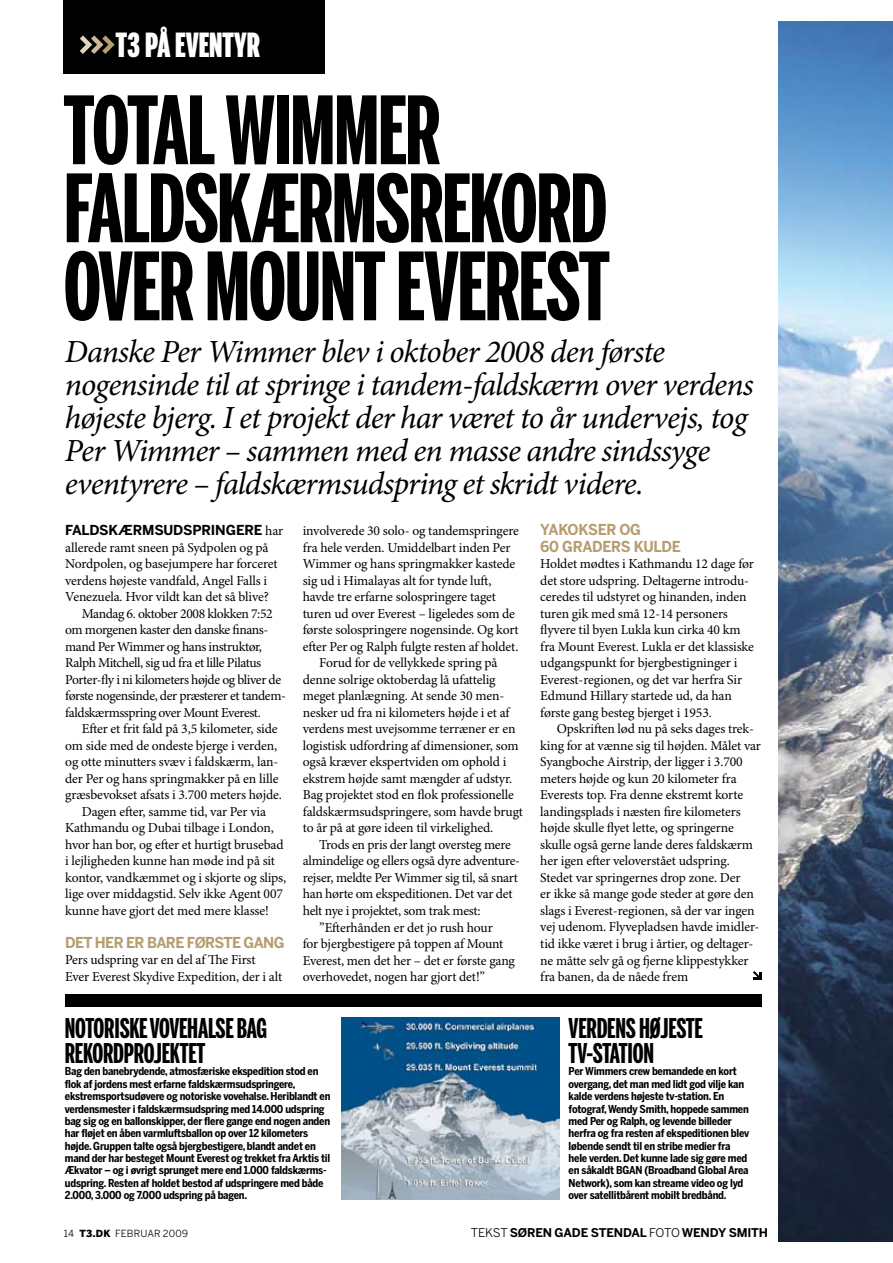
<style>
.page{position:relative;width:893px;height:1263px;background:#fff}
.page>*{position:absolute;margin:0;border:0;box-sizing:border-box;transform-origin:0 0}
.t1{font:700 93px/78px "Benton Sans Extra Comp";letter-spacing:-.02em;color:#000}
.t2{font:900 33px "Benton Sans Extra Comp";color:#fff}
.t3{font:italic 32.25px/33px "Minion Pro";letter-spacing:-.03em;color:#000}
.t4{font:700 27px/24.8px "Benton Sans Extra Comp";letter-spacing:-.005em;color:#000}
.t5{font:700 15px/16.5px "Benton Sans";letter-spacing:-.02em;color:#b59d70;scale:.95 1}
.t6{font:700 15px "Benton Sans";letter-spacing:-.04em;color:#b59d70;scale:.95 1}
.t7{font:13.65px/16.5px "Minion Pro";letter-spacing:-.015em;color:#000}
.t8{font:13.65px "Minion Pro";letter-spacing:-.035em;color:#000}
.t9{font:700 13.65px "Benton Sans";letter-spacing:-.01em;color:#000}
.t10{font:700 12px "Benton Sans";letter-spacing:-.015em;color:#000}
.t11{font:700 10.8px/12.5px "Benton Sans Cond";letter-spacing:-.02em;color:#000}
.t12{font:9.75px "Benton Sans";letter-spacing:.02em;color:#000}
.s1{font-family:"Tremble";font-weight:400;font-size:52.5px;color:#e2d5c0}
.s2{font-family:"Tremble";font-weight:400;font-size:52.5px;color:#ccb897}
.s3{font-family:"Tremble";font-weight:400;font-size:52.5px;color:#b59d70}
.s4{font-family:"Minion Pro";font-weight:400}
.s5{font-weight:900}
.s6{font-weight:400}
</style>
<div class="page">
<img style="left:778px;top:21px;width:115px;height:1221px">
<div style="left:64px;top:0;width:261px;height:73px;background:#000"></div>
<img style="left:342px;top:1017px;width:218px;height:182px">
<div style="left:65px;top:994px;width:696px;height:13px;background:#000"></div>
<svg style="left:753px;top:971px;width:8px;height:8px"></svg>
<h2 class="t2" style="left:79px;top:25px;width:183px"><span class="s1">&gt;</span><span class="s2">&gt;</span><span class="s3">&gt;</span>T3 PÅ EVENTYR</h2>
<h1 class="t1" style="left:64px;top:91px;width:547px">TOTAL WIMMER<br>FALDSKÆRMSREKORD<br>OVER MOUNTEVEREST</h1>
<p class="t3" style="left:65px;top:336px;width:690px">Danske Per Wimmer blev i oktober 2008 den første nogensinde til at springe i tandem-faldskærm over verdens højeste bjerg. I et projekt der har været to år undervejs, tog Per Wimmer – sammen med en masse andre sindssyge eventyrere – faldskærmsudspring et skridt videre.</p>
<p class="t9" style="left:65px;top:522px;width:220px">FALDSKÆRMSUDSPRINGERE <span class="s4">har</span></p>
<p class="t7" style="left:65px;top:540px;width:205px">allerede ramt sneen på Sydpolen og på</p>
<p class="t7" style="left:65px;top:556px;width:214px">Nordpolen, og basejumpere har forceret</p>
<p class="t7" style="left:65px;top:573px;width:203px">verdens højeste vandfald, Angel Falls i</p>
<p class="t7" style="left:65px;top:589px;width:205px">Venezuela. Hvor vildt kan det så blive?</p>
<p class="t7" style="left:82px;top:606px;width:193px">Mandag 6. oktober 2008 klokken 7:52</p>
<p class="t8" style="left:65px;top:622px;width:205px">om morgenen kaster den danske finans-</p>
<p class="t8" style="left:65px;top:638px;width:198px">mand Per Wimmer og hans instruktør,</p>
<p class="t7" style="left:65px;top:655px;width:198px">Ralph Mitchell, sig ud fra et lille Pilatus</p>
<p class="t7" style="left:65px;top:672px;width:217px">Porter-fly i ni kilometers højde og bliver de</p>
<p class="t7" style="left:65px;top:688px;width:222px">første nogensinde, der præsterer et tandem-</p>
<p class="t8" style="left:65px;top:704px;width:197px">faldskærmsspring over Mount Everest.</p>
<p class="t7" style="left:82px;top:721px;width:197px">Efter et frit fald på 3,5 kilometer, side</p>
<p class="t7" style="left:65px;top:738px;width:213px">om side med de ondeste bjerge i verden,</p>
<p class="t7" style="left:65px;top:754px;width:215px">og otte minutters svæv i faldskærm, lan-</p>
<p class="t7" style="left:65px;top:771px;width:215px">der Per og hans springmakker på en lille</p>
<p class="t7" style="left:65px;top:787px;width:218px">græsbevokset afsats i 3.700 meters højde.</p>
<p class="t7" style="left:82px;top:804px;width:186px">Dagen efter, samme tid, var Per via</p>
<p class="t7" style="left:65px;top:820px;width:210px">Kathmandu og Dubai tilbage i London,</p>
<p class="t7" style="left:65px;top:837px;width:220px">hvor han bor, og efter et hurtigt brusebad</p>
<p class="t7" style="left:65px;top:853px;width:211px">i lejligheden kunne han møde ind på sit</p>
<p class="t7" style="left:65px;top:870px;width:223px">kontor, vandkæmmet og i skjorte og slips,</p>
<p class="t7" style="left:65px;top:886px;width:219px">lige over middagstid. Selv ikke Agent 007</p>
<p class="t7" style="left:65px;top:903px;width:205px">kunne have gjort det med mere klasse!</p>
<p class="t6" style="left:65px;top:933px;width:232px">DET HER ER BARE FØRSTE GANG</p>
<p class="t7" style="left:65px;top:952px;width:218px">Pers udspring var en del af The First<br>Ever Everest Skydive Expedition, der i alt</p>
<p class="t7" style="left:303px;top:523px;width:218px">involverede 30 solo- og tandemspringere</p>
<p class="t7" style="left:303px;top:540px;width:209px">fra hele verden. Umiddelbart inden Per</p>
<p class="t7" style="left:303px;top:556px;width:214px">Wimmer og hans springmakker kastede</p>
<p class="t7" style="left:303px;top:573px;width:190px">sig ud i Himalayas alt for tynde luft,</p>
<p class="t7" style="left:303px;top:589px;width:195px">havde tre erfarne solospringere taget</p>
<p class="t7" style="left:303px;top:606px;width:214px">turen ud over Everest – ligeledes som de</p>
<p class="t7" style="left:303px;top:622px;width:218px">første solospringere nogensinde. Og kort</p>
<p class="t7" style="left:303px;top:639px;width:217px">efter Per og Ralph fulgte resten af holdet.</p>
<p class="t7" style="left:319px;top:655px;width:180px">Forud for de vellykkede spring på</p>
<p class="t7" style="left:303px;top:672px;width:194px">denne solrige oktoberdag lå ufattelig</p>
<p class="t7" style="left:303px;top:688px;width:203px">meget planlægning. At sende 30 men-</p>
<p class="t7" style="left:303px;top:705px;width:208px">nesker ud fra ni kilometers højde i et af</p>
<p class="t7" style="left:303px;top:721px;width:214px">verdens mest uvejsomme terræner er en</p>
<p class="t7" style="left:303px;top:738px;width:217px">logistisk udfordring af dimensioner, som</p>
<p class="t7" style="left:303px;top:754px;width:205px">også kræver ekspertviden om ophold i</p>
<p class="t7" style="left:303px;top:771px;width:211px">ekstrem højde samt mængder af udstyr.</p>
<p class="t7" style="left:303px;top:787px;width:213px">Bag projektet stod en flok professionelle</p>
<p class="t7" style="left:303px;top:804px;width:222px">faldskærmsudspringere, som havde brugt</p>
<p class="t7" style="left:303px;top:820px;width:192px">to år på at gøre ideen til virkelighed.</p>
<p class="t7" style="left:319px;top:837px;width:193px">Trods en pris der langt oversteg mere</p>
<p class="t7" style="left:303px;top:853px;width:219px">almindelige og ellers også dyre adventure-</p>
<p class="t7" style="left:303px;top:870px;width:217px">rejser, meldte Per Wimmer sig til, så snart</p>
<p class="t7" style="left:303px;top:886px;width:211px">han hørte om ekspeditionen. Det var det</p>
<p class="t7" style="left:303px;top:903px;width:179px">helt nye i projektet, som trak mest:</p>
<p class="t7" style="left:319px;top:919px;width:175px">”Efterhånden er det jo rush hour</p>
<p class="t7" style="left:303px;top:936px;width:202px">for bjergbestigere på toppen af Mount</p>
<p class="t7" style="left:303px;top:952px;width:214px">Everest, men det her – det er første gang</p>
<p class="t7" style="left:303px;top:969px;width:184px">overhovedet, nogen har gjort det!”</p>
<p class="t5" style="left:540px;top:521px;width:149px">YAKOKSER OG<br>60 GRADERS KULDE</p>
<p class="t7" style="left:540px;top:556px;width:215px">Holdet mødtes i Kathmandu 12 dage før det store udspring. Deltagerne introdu&shy;ceredes til udstyret og hinanden, inden turen gik med små 12-14 personers flyvere til byen Lukla kun cirka 40 km fra Mount Everest. Lukla er det klassiske udgangspunkt for bjergbestigninger i Everest-regionen, og det var herfra Sir Edmund Hillary startede ud, da han første gang besteg bjerget i 1953.</p>
<p class="t7" style="left:540px;top:721px;width:222px;text-indent:17px">Opskriften lød nu på seks dages trek&shy;king for at vænne sig til højden. Målet var Syangboche Airstrip, der ligger i 3.700 meters højde og kun 20 kilometer fra Everests top. Fra denne ekstremt korte landingsplads i næsten fire kilometers højde skulle flyet lette, og springerne skulle også gerne lande deres faldskærm her igen efter veloverstået udspring.<br>Stedet var springernes drop zone. Der<br>er ikke så mange gode steder at gøre den slags i Everest-regionen, så der var ingen vej udenom. Flyvepladsen havde imidler&shy;tid ikke været i brug i årtier, og deltager&shy;ne måtte selv gå og fjerne klippestykker fra banen, da de nåede frem</p>
<h3 class="t4" style="left:65px;top:1016px;width:204px">NOTORISKE VOVEHALSE BAG<br>REKORDPROJEKTET</h3>
<p class="t11" style="left:65px;top:1065px;width:267px">Bag den banebrydende, atmosfæriske ekspedition stod en flok af jordens mest erfarne faldskærmsudspringere, ekstremsportsudøvere og notoriske vovehalse. Heriblandt en verdensmester i faldskærmsudspring med 14.000 udspring bag sig og en ballonskipper, der flere gange end nogen anden har fløjet en åben varmluftsballon op over 12 kilometers højde. Gruppen talte også bjergbestigere, blandt andet en mand der har besteget Mount Everest og trekket fra Arktis til Ækvator – og i øvrigt sprunget mere end 1.000 faldskærms&shy;udspring. Resten af holdet bestod af udspringere med både 2.000, 3.000 og 7.000 udspring på bagen.</p>
<p class="t12" style="left:64px;top:1227px;width:126px">14 <span class="s5">T3.DK</span> FEBRUAR 2009</p>
<h3 class="t4" style="left:569px;top:1016px;width:136px">VERDENS HØJESTE<br>TV-STATION</h3>
<p class="t11" style="left:569px;top:1065px;width:182px">Per Wimmers crew bemandede en kort overgang, det man med lidt god vilje kan kalde verdens højeste tv-station. En fotograf, Wendy Smith, hoppede sammen med Per og Ralph, og levende billeder herfra og fra resten af ekspeditionen blev løbende sendt til en stribe medier fra hele verden. Det kunne lade sig gøre med en såkaldt BGAN (Broadband Global Area Network), som kan streame video og lyd over satellitbårent mobilt bredbånd.</p>
<p class="t10" style="left:471px;top:1225px;width:299px"><span class="s6">TEKST</span> SØREN GADE STENDAL <span class="s6">FOTO</span> WENDY SMITH</p>
</div>
